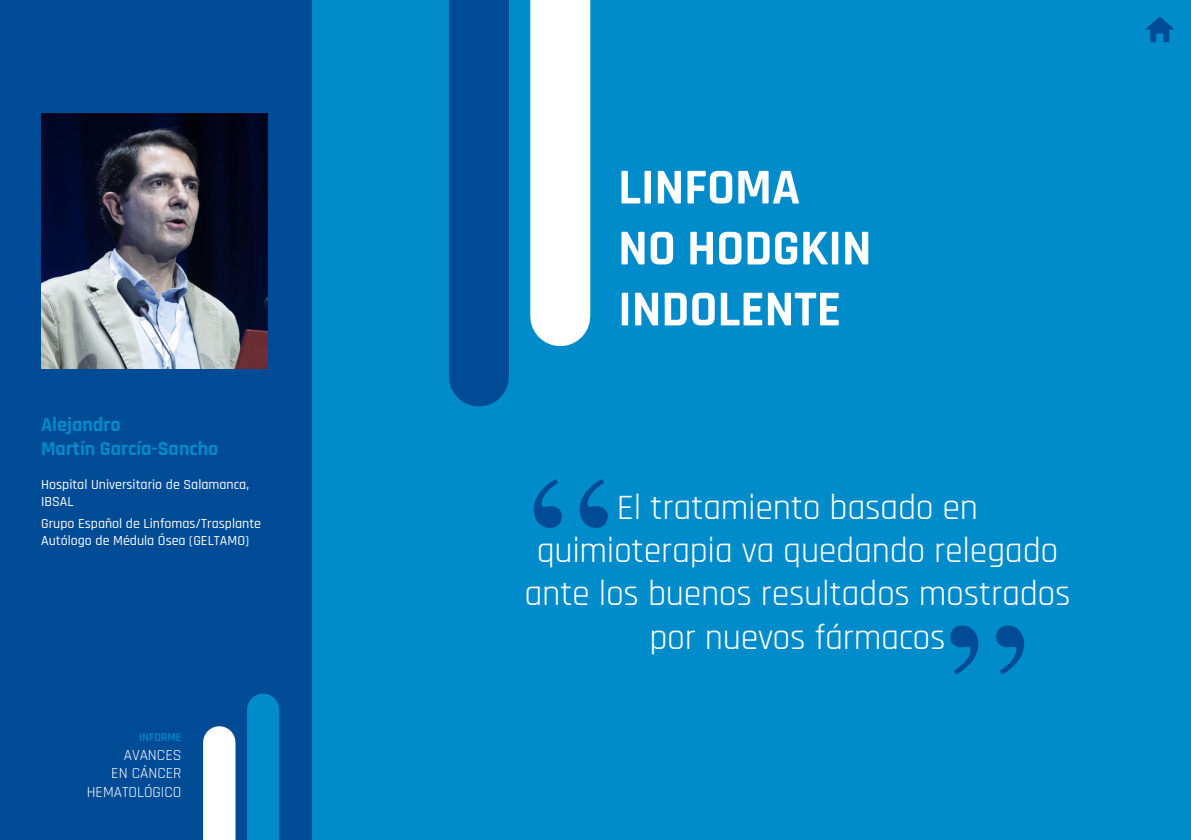
<style>
.page{position:relative;width:1191px;height:840px;background:#fff}
.page>*{position:absolute;margin:0;border:0;box-sizing:border-box;transform-origin:0 0}
.t1{font:200px "Times";color:#004b96}
.Titulo{font:700 50.8px/60.8px "Rajdhani";color:#fff}
.Frase{font:36px/43.2px "Rajdhani";letter-spacing:-.01em;color:#fff;text-align:center}
.Autor{font:700 20px/24px "Rajdhani";color:#008bcb}
.t2{font:15.4px "Rajdhani";color:#fff}
.Servicio{font:500 14px/16.8px "Rajdhani";color:#fff}
.t3{font:600 11.8px "Rajdhani";color:#008bcb}
</style>
<div class="page">
<div style="left:312px;top:0;width:879px;height:839px;background:#008bcb"></div>
<div style="left:0;top:0;width:312px;height:839px;background:#004b96"></div>
<img style="left:41px;top:113px;width:227px;height:255px">
<svg style="left:1146px;top:17px;width:28px;height:25px"></svg>
<div style="left:203px;top:742px;width:32px;height:97px;background:#fff"></div>
<div style="left:247px;top:709px;width:32px;height:130px;background:#008bcb"></div>
<div style="left:530px;top:0;width:60px;height:316px;background:#fff"></div>
<div style="left:449px;top:0;width:60px;height:376px;background:#004b96"></div>
<p class="Autor" style="left:41px;top:412px;width:179px">Alejandro<br>Martín García-Sancho</p>
<p class="Servicio" style="left:41px;top:476px;width:209px">Hospital Universitario de Salamanca,<br>IBSAL</p>
<p class="Servicio" style="left:41px;top:515px;width:221px">Grupo Español de Linfomas/Trasplante<br>Autólogo de Médula Ósea (GELTAMO)</p>
<p class="t3" style="left:139px;top:729px;width:44px">INFORME</p>
<p class="t2" style="left:124px;top:745px;width:59px">AVANCES</p>
<p class="t2" style="left:111px;top:764px;width:72px">EN CÁNCER</p>
<p class="t2" style="left:87px;top:782px;width:96px">HEMATOLÓGICO</p>
<p class="Titulo" style="left:618px;top:158px;width:255px">LINFOMA<br>NO HODGKIN<br>INDOLENTE</p>
<p class="t1" style="left:528px;top:359px;width:90px">“</p>
<p class="Frase" style="left:524px;top:486px;width:547px">El tratamiento basado en quimioterapia va quedando relegado ante los buenos resultados mostrados por nuevos fármacos</p>
<p class="t1" style="left:943px;top:506px;width:90px">”</p>
</div>
